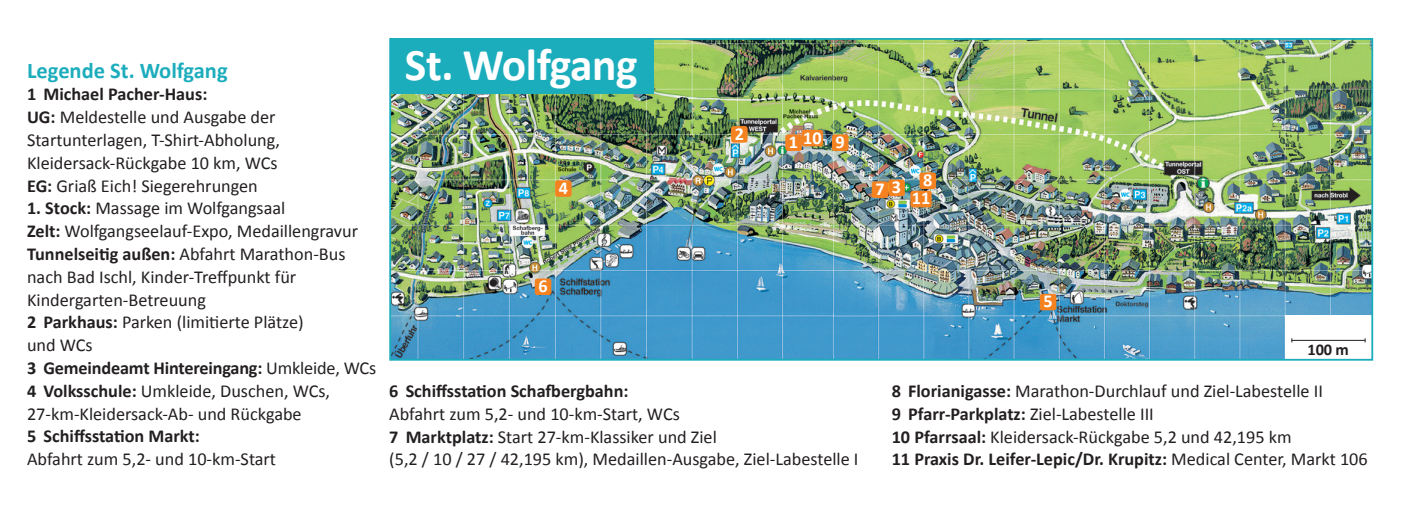
<style>
.page{position:relative;width:1405px;height:505px;background:#fff}
.page>*{position:absolute;margin:0;border:0;box-sizing:border-box;transform-origin:0 0}
.t1{font:700 45.5px "Calibri";letter-spacing:-.01em;color:#fff}
.t2{font:700 22.5px "Calibri";color:#1cadbd}
.t3{font:18.25px/22.8px "Calibri";color:#231f20}
.t4{font:700 18.25px "Calibri";color:#231f20}
.t5{font:700 18.25px "Calibri";color:#fff}
.t6{font:700 16.5px "Calibri";color:#231f20}
.s1{font-weight:700}
.s2{font-weight:400}
</style>
<div class="page">
<img style="left:392px;top:41px;width:978px;height:316px">
<div style="left:785px;top:134px;width:17px;height:17px;background:#f58220;border-radius:3px"></div>
<div style="left:535px;top:278px;width:16px;height:17px;background:#f58220;border-radius:3px"></div>
<div style="left:1040px;top:294px;width:16px;height:16px;background:#f58220;border-radius:3px"></div>
<div style="left:1285px;top:315px;width:89px;height:61px;background:#fff"></div>
<hr style="left:1292px;top:340px;width:73px;height:1px;background:#231f20">
<div style="left:731px;top:126px;width:17px;height:17px;background:#f58220;border-radius:3px"></div>
<div style="left:391px;top:38px;width:262px;height:55px;background:#1cadbd"></div>
<div style="left:389px;top:38px;width:984px;height:322px;border:2px solid #1cadbd"></div>
<div style="left:802px;top:130px;width:21px;height:16px;background:#f58220;border-radius:3px"></div>
<div style="left:910px;top:191px;width:22px;height:16px;background:#f58220;border-radius:3px"></div>
<div style="left:832px;top:134px;width:16px;height:17px;background:#f58220;border-radius:3px"></div>
<div style="left:872px;top:181px;width:16px;height:17px;background:#f58220;border-radius:3px"></div>
<div style="left:888px;top:179px;width:17px;height:17px;background:#f58220;border-radius:3px"></div>
<div style="left:919px;top:172px;width:17px;height:17px;background:#f58220;border-radius:3px"></div>
<div style="left:555px;top:180px;width:17px;height:17px;background:#f58220;border-radius:3px"></div>
<p class="t2" style="left:27px;top:56px;width:202px">Legende St. Wolfgang</p>
<p class="t4" style="left:27px;top:83px;width:182px">1 Michael Pacher-Haus:</p>
<p class="t3" style="left:27px;top:106px;width:250px"><span class="s1">UG:</span> Meldestelle und Ausgabe der</p>
<p class="t3" style="left:27px;top:129px;width:255px">Startunterlagen, T-Shirt-Abholung,</p>
<p class="t3" style="left:27px;top:151px;width:252px">Kleidersack-Rückgabe 10 km, WCs</p>
<p class="t3" style="left:27px;top:174px;width:232px"><span class="s1">EG:</span> Griaß Eich! Siegerehrungen</p>
<p class="t3" style="left:27px;top:197px;width:260px"><span class="s1">1. Stock:</span> Massage im Wolfgangsaal</p>
<p class="t3" style="left:27px;top:220px;width:333px"><span class="s1">Zelt:</span> Wolfgangseelauf-Expo, Medaillengravur</p>
<p class="t3" style="left:27px;top:242px;width:320px"><span class="s1">Tunnelseitig außen:</span> Abfahrt Marathon-Bus nach Bad Ischl, Kinder-Treffpunkt für</p>
<p class="t3" style="left:27px;top:288px;width:180px">Kindergarten-Betreuung</p>
<p class="t3" style="left:27px;top:311px;width:278px"><span class="s1">2 Parkhaus:</span> Parken (limitierte Plätze)</p>
<p class="t3" style="left:27px;top:334px;width:67px">und WCs</p>
<p class="t4" style="left:27px;top:356px;width:351px">3 Gemeindeamt Hintereingang: <span class="s2">Umkleide, WCs</span></p>
<p class="t3" style="left:27px;top:379px;width:305px"><span class="s1">4 Volksschule:</span> Umkleide, Duschen, WCs,<br>27-km-Kleidersack-Ab- und Rückgabe</p>
<p class="t4" style="left:27px;top:424px;width:174px">5 Schiffsstation Markt:</p>
<p class="t3" style="left:27px;top:448px;width:251px">Abfahrt zum 5,2- und 10-km-Start</p>
<p class="t1" style="left:405px;top:36px;width:234px">St. Wolfgang</p>
<p class="t5" style="left:559px;top:176px;width:11px">4</p>
<p class="t5" style="left:538px;top:274px;width:11px">6</p>
<p class="t5" style="left:735px;top:122px;width:11px">2</p>
<p class="t5" style="left:803px;top:126px;width:20px">10</p>
<p class="t5" style="left:789px;top:130px;width:11px">1</p>
<p class="t5" style="left:836px;top:130px;width:11px">9</p>
<p class="t4" style="left:389px;top:379px;width:241px">6 Schiffsstation Schafbergbahn:</p>
<p class="t3" style="left:389px;top:402px;width:292px">Abfahrt zum 5,2- und 10-km-Start, WCs</p>
<p class="t3" style="left:389px;top:425px;width:329px"><span class="s1">7 Marktplatz:</span> Start 27-km-Klassiker und Ziel</p>
<p class="t3" style="left:389px;top:448px;width:471px">(5,2 / 10 / 27 / 42,195 km), Medaillen-Ausgabe, Ziel-Labestelle I</p>
<p class="t5" style="left:875px;top:177px;width:11px">7</p>
<p class="t5" style="left:892px;top:175px;width:11px">3</p>
<p class="t5" style="left:923px;top:168px;width:11px">8</p>
<p class="t5" style="left:912px;top:187px;width:20px">11</p>
<p class="t5" style="left:1043px;top:290px;width:11px">5</p>
<p class="t6" style="left:1307px;top:339px;width:43px">100 m</p>
<p class="t3" style="left:892px;top:379px;width:433px"><span class="s1">8 Florianigasse:</span> Marathon-Durchlauf und Ziel-Labestelle II</p>
<p class="t3" style="left:892px;top:402px;width:264px"><span class="s1">9 Pfarr-Parkplatz:</span> Ziel-Labestelle III</p>
<p class="t3" style="left:892px;top:425px;width:401px"><span class="s1">10 Pfarrsaal:</span> Kleidersack-Rückgabe 5,2 und 42,195 km</p>
<p class="t4" style="left:892px;top:447px;width:478px">11 Praxis Dr. Leifer-Lepic/Dr. Krupitz: <span class="s2">Medical Center, Markt 106</span></p>
</div>
